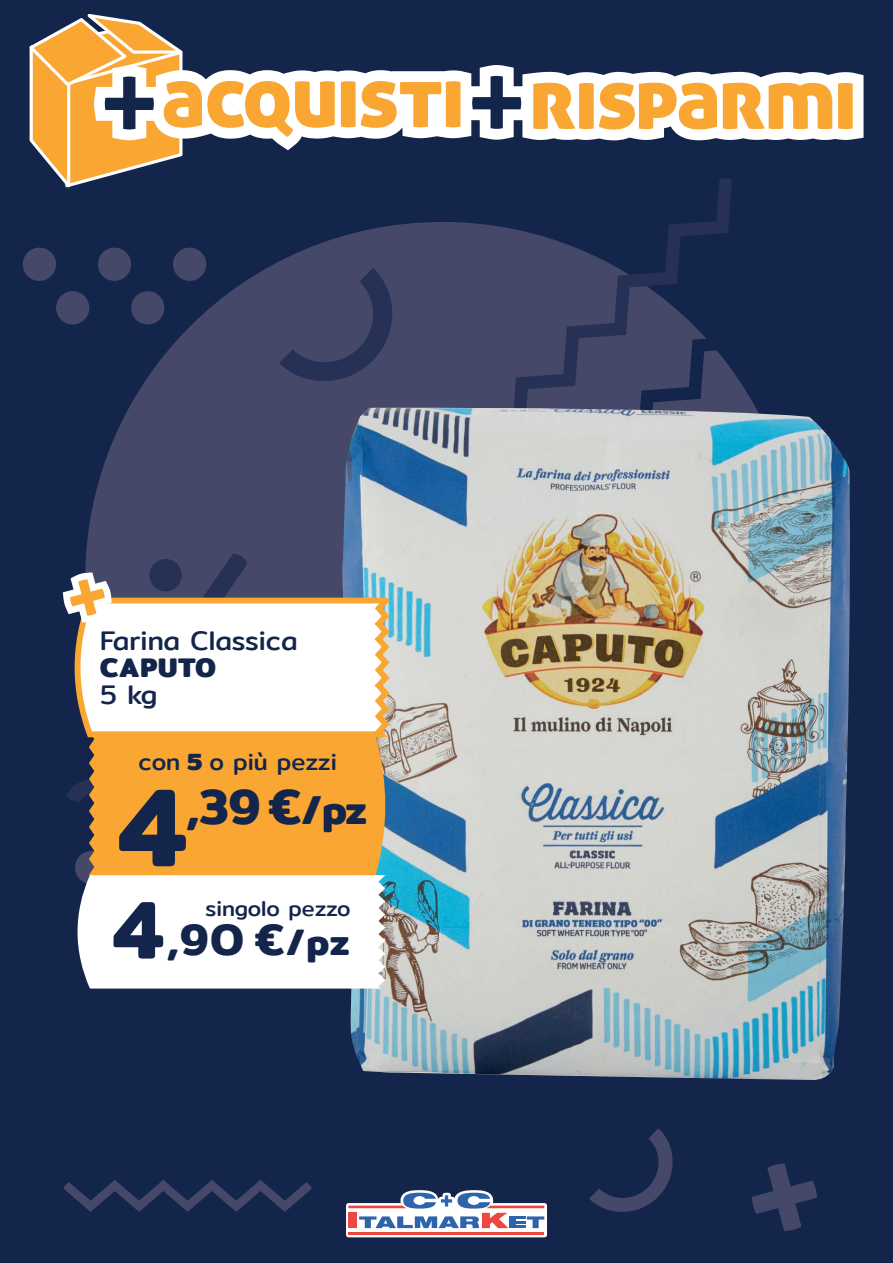
<style>
.page{position:relative;width:893px;height:1263px;background:#14254b}
.page>*{position:absolute;margin:0;border:0;box-sizing:border-box;transform-origin:0 0}
.t1{font:600 112.5px "Mitr";color:#14254b}
.t2{font:600 49.5px "Mitr";color:#14254b}
.t3{font:600 44.1px "Mitr";color:#14254b}
.t4{font:27px "Mitr";color:#14254b}
.t5{font:700 27px "Mitr";letter-spacing:.04em;color:#14254b}
.t6{font:23.55px "Mitr";color:#14254b}
.t7{font:21.6px "Mitr";color:#14254b}
.s1{font-weight:700}
.s2{font-size:40.5px}
.s3{font-size:82.95px}
.s4{font-size:36.9px}
</style>
<div class="page">
<svg style="left:589px;top:1128px;width:84px;height:84px"></svg>
<div style="left:85px;top:222px;width:714px;height:714px;background:#454868;border-radius:50%"></div>
<div style="left:23px;top:248px;width:33px;height:33px;background:#454868;border-radius:50%"></div>
<div style="left:98px;top:248px;width:33px;height:33px;background:#454868;border-radius:50%"></div>
<div style="left:173px;top:248px;width:33px;height:33px;background:#454868;border-radius:50%"></div>
<div style="left:56px;top:291px;width:33px;height:33px;background:#454868;border-radius:50%"></div>
<div style="left:131px;top:291px;width:33px;height:33px;background:#454868;border-radius:50%"></div>
<svg style="left:64px;top:1180px;width:248px;height:32px"></svg>
<svg style="left:472px;top:195px;width:260px;height:213px"></svg>
<svg style="left:279px;top:268px;width:113px;height:113px"></svg>
<svg style="left:752px;top:1163px;width:65px;height:68px"></svg>
<svg style="left:29px;top:14px;width:834px;height:181px"></svg>
<svg style="left:346px;top:1190px;width:201px;height:47px"></svg>
<img style="left:342px;top:408px;width:508px;height:672px">
<svg style="left:63px;top:554px;width:429px;height:434px;background:#d1c3ac"></svg>
<p class="t4" style="left:100px;top:621px;width:199px">Farina Classica</p>
<p class="t5" style="left:100px;top:647px;width:117px">CAPUTO</p>
<p class="t4" style="left:100px;top:675px;width:59px">5 kg</p>
<p class="t6" style="left:138px;top:744px;width:200px">con <span class="s1">5</span> o più pezzi</p>
<h1 class="t1" style="left:119px;top:743px;width:69px">4</h1>
<h2 class="t2" style="left:186px;top:770px;width:182px">,39 €<span class="s2">/pz</span></h2>
<p class="t7" style="left:205px;top:892px;width:147px">singolo pezzo</p>
<h3 class="t3" style="left:113px;top:906px;width:238px"><span class="s3">4</span>,9O €<span class="s4">/pz</span></h3>
</div>
